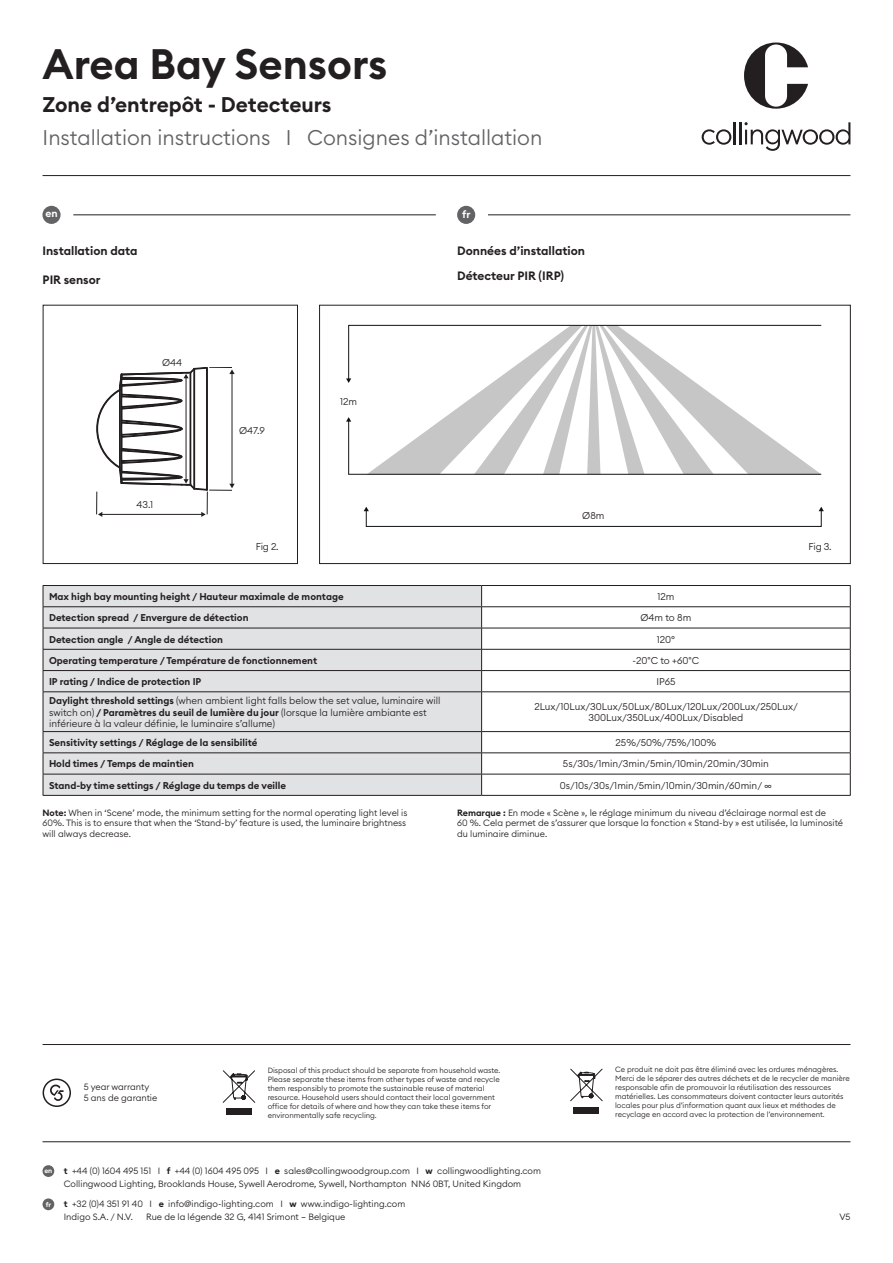
<style>
.page{position:relative;width:893px;height:1263px;background:#fff}
.page>*{position:absolute;margin:0;border:0;box-sizing:border-box;transform-origin:0 0}
.t1{font:600 42px "Euclid Circular B";color:#231f20}
.t2{font:300 21px "Euclid Circular B";color:#636366}
.t3{font:600 21px "Euclid Circular B";color:#231f20}
.t4{font:600 12px "Euclid Circular B";color:#231f20}
.t5{font:600 10.35px "Euclid Circular B";color:#fff}
.t6{font:300 9.75px/11.7px "Euclid Circular B";color:#231f20}
.t7{font:600 9.75px "Euclid Circular B";color:#231f20}
.t8{font:300 9px/10.8px "Euclid Circular B";color:#231f20}
.t9{font:300 7.5px/9px "Euclid Circular B";color:#231f20}
.t10{font:600 6.75px "Euclid Circular B";color:#fff}
.s1{font-weight:600}
.s2{font-family:"DINOT";font-weight:400}
</style>
<div class="page">
<div style="left:43px;top:1165px;width:11px;height:12px;background:#636366;border-radius:50%"></div>
<hr style="left:43px;top:175px;width:807px;height:1px;background:#231f20">
<hr style="left:73px;top:214px;width:363px;height:1px;background:#231f20">
<hr style="left:488px;top:214px;width:362px;height:1px;background:#231f20">
<svg style="left:744px;top:43px;width:64px;height:66px"></svg>
<hr style="left:734px;top:122px;width:2px;height:22px;background:#231f20">
<hr style="left:739px;top:122px;width:2px;height:22px;background:#231f20">
<svg style="left:744px;top:122px;width:106px;height:29px"></svg>
<svg style="left:702px;top:129px;width:29px;height:16px"></svg>
<hr style="left:43px;top:1141px;width:807px;height:1px;background:#231f20">
<hr style="left:43px;top:1044px;width:807px;height:1px;background:#231f20">
<svg style="left:43px;top:1078px;width:28px;height:29px"></svg>
<div style="left:42px;top:206px;width:19px;height:18px;background:#636366;border-radius:50%"></div>
<div style="left:457px;top:206px;width:18px;height:18px;background:#636366;border-radius:50%"></div>
<div style="left:44px;top:586px;width:437px;height:209px;background:#e1e2e4"></div>
<svg style="left:481px;top:586px;width:1px;height:105px"></svg>
<svg style="left:850px;top:586px;width:1px;height:106px"></svg>
<hr style="left:481px;top:692px;width:1px;height:39px;background:#231f20">
<hr style="left:850px;top:692px;width:1px;height:39px;background:#231f20">
<svg style="left:481px;top:732px;width:1px;height:63px"></svg>
<svg style="left:850px;top:731px;width:1px;height:64px"></svg>
<hr style="left:43px;top:606px;width:439px;height:1px;background:#231f20">
<hr style="left:482px;top:606px;width:368px;height:1px;background:#231f20">
<hr style="left:43px;top:628px;width:439px;height:1px;background:#231f20">
<hr style="left:482px;top:628px;width:368px;height:1px;background:#231f20">
<hr style="left:43px;top:649px;width:439px;height:1px;background:#231f20">
<hr style="left:482px;top:649px;width:368px;height:1px;background:#231f20">
<hr style="left:43px;top:670px;width:439px;height:1px;background:#231f20">
<svg style="left:43px;top:586px;width:1px;height:105px"></svg>
<hr style="left:482px;top:670px;width:368px;height:1px;background:#231f20">
<hr style="left:43px;top:691px;width:439px;height:1px;background:#231f20">
<hr style="left:43px;top:692px;width:1px;height:39px;background:#231f20">
<hr style="left:482px;top:691px;width:368px;height:1px;background:#231f20">
<hr style="left:43px;top:731px;width:439px;height:1px;background:#231f20">
<hr style="left:482px;top:731px;width:368px;height:1px;background:#231f20">
<hr style="left:43px;top:752px;width:439px;height:1px;background:#231f20">
<hr style="left:482px;top:752px;width:368px;height:1px;background:#231f20">
<hr style="left:43px;top:774px;width:439px;height:1px;background:#231f20">
<svg style="left:43px;top:732px;width:1px;height:63px"></svg>
<hr style="left:482px;top:774px;width:368px;height:1px;background:#231f20">
<hr style="left:43px;top:795px;width:439px;height:1px;background:#231f20">
<hr style="left:482px;top:795px;width:369px;height:1px;background:#231f20">
<hr style="left:43px;top:585px;width:439px;height:1px;background:#231f20">
<hr style="left:482px;top:585px;width:369px;height:1px;background:#231f20">
<div style="left:226px;top:1109px;width:26px;height:6px;background:#231f20"></div>
<svg style="left:223px;top:1070px;width:32px;height:33px"></svg>
<div style="left:574px;top:1107px;width:25px;height:6px;background:#231f20"></div>
<svg style="left:570px;top:1068px;width:33px;height:34px"></svg>
<svg style="left:96px;top:367px;width:139px;height:150px"></svg>
<div style="left:43px;top:305px;width:255px;height:259px;border:1px solid #231f20"></div>
<svg style="left:366px;top:326px;width:455px;height:148px"></svg>
<div style="left:366px;top:510px;width:456px;height:17px;border:1px solid #101315"></div>
<svg style="left:364px;top:507px;width:5px;height:4px"></svg>
<svg style="left:819px;top:507px;width:5px;height:4px"></svg>
<hr style="left:348px;top:325px;width:473px;height:1px;background:#101315">
<hr style="left:348px;top:474px;width:473px;height:1px;background:#101315">
<hr style="left:348px;top:326px;width:1px;height:53px;background:#101315">
<svg style="left:346px;top:378px;width:5px;height:5px"></svg>
<hr style="left:348px;top:421px;width:1px;height:53px;background:#101315">
<svg style="left:346px;top:417px;width:5px;height:5px"></svg>
<div style="left:319px;top:305px;width:532px;height:259px;border:1px solid #231f20"></div>
<div style="left:43px;top:1198px;width:11px;height:12px;background:#636366;border-radius:50%"></div>
<p class="t1" style="left:43px;top:37px;width:346px">Area Bay Sensors</p>
<p class="t3" style="left:43px;top:91px;width:290px">Zone d’entrepôt - Detecteurs</p>
<p class="t2" style="left:43px;top:124px;width:501px">Installation instructions I Consignes d’installation</p>
<p class="t5" style="left:45px;top:207px;width:14px">en</p>
<p class="t5" style="left:462px;top:208px;width:10px">fr</p>
<p class="t4" style="left:43px;top:243px;width:97px">Installation data</p>
<p class="t4" style="left:43px;top:272px;width:60px">PIR sensor</p>
<p class="t4" style="left:457px;top:243px;width:129px">Données d’installation</p>
<p class="t4" style="left:457px;top:268px;width:108px">Détecteur PIR (IRP)</p>
<p class="t6" style="left:162px;top:357px;width:21px">Ø44</p>
<p class="t6" style="left:239px;top:425px;width:27px">Ø47.9</p>
<p class="t6" style="left:340px;top:396px;width:19px">12m</p>
<p class="t6" style="left:136px;top:499px;width:18px">43.1</p>
<p class="t6" style="left:256px;top:540px;width:24px">Fig 2.</p>
<p class="t6" style="left:582px;top:509px;width:24px">Ø8m</p>
<p class="t6" style="left:809px;top:540px;width:25px">Fig 3.</p>
<p class="t7" style="left:49px;top:590px;width:296px">Max high bay mounting height / Hauteur maximale de montage</p>
<p class="t6" style="left:657px;top:591px;width:19px">12m</p>
<p class="t7" style="left:49px;top:612px;width:201px">Detection spread / Envergure de détection</p>
<p class="t6" style="left:640px;top:612px;width:52px">Ø4m to 8m</p>
<p class="t7" style="left:49px;top:633px;width:175px">Detection angle / Angle de détection</p>
<p class="t6" style="left:657px;top:633px;width:20px">120º</p>
<p class="t7" style="left:49px;top:654px;width:270px">Operating temperature / Température de fonctionnement</p>
<p class="t6" style="left:633px;top:654px;width:68px">-20°C to +60°C</p>
<p class="t7" style="left:49px;top:675px;width:154px">IP rating / Indice de protection IP</p>
<p class="t6" style="left:656px;top:676px;width:20px">IP65</p>
<p class="t6" style="left:49px;top:694px;width:393px"><span class="s1">Daylight threshold settings</span> (when ambient light falls below the set value, luminaire will switch on) <span class="s1">/ Paramètres du seuil de lumière du jour</span> (lorsque la lumière ambiante est</p>
<p class="t6" style="left:49px;top:718px;width:227px">inférieure à la valeur définie, le luminaire s’allume)</p>
<p class="t6" style="left:534px;top:700px;width:265px">2Lux/10Lux/30Lux/50Lux/80Lux/120Lux/200Lux/250Lux/</p>
<p class="t6" style="left:588px;top:712px;width:156px">300Lux/350Lux/400Lux/Disabled</p>
<p class="t7" style="left:49px;top:736px;width:210px">Sensitivity settings / Réglage de la sensibilité</p>
<p class="t6" style="left:616px;top:737px;width:102px">25%/50%/75%/100%</p>
<p class="t7" style="left:49px;top:758px;width:146px">Hold times / Temps de maintien</p>
<p class="t6" style="left:563px;top:758px;width:207px">5s/30s/1min/3min/5min/10min/20min/30min</p>
<p class="t7" style="left:49px;top:779px;width:239px">Stand-by time settings / Réglage du temps de veille</p>
<p class="t6" style="left:560px;top:779px;width:214px">0s/10s/30s/1min/5min/10min/30min/60min/ <span class="s2">∞</span></p>
<p class="t8" style="left:43px;top:807px;width:366px"><span class="s1">Note:</span> When in ‘Scene’ mode, the minimum setting for the normal operating light level is<br>60%. This is to ensure that when the ‘Stand-by’ feature is used, the luminaire brightness will always decrease.</p>
<p class="t8" style="left:457px;top:807px;width:388px"><span class="s1">Remarque :</span> En mode « Scène », le réglage minimum du niveau d’éclairage normal est de<br>60 %. Cela permet de s’assurer que lorsque la fonction « Stand-by » est utilisée, la luminosité du luminaire diminue.</p>
<p class="t8" style="left:84px;top:1081px;width:67px">5 year warranty</p>
<p class="t8" style="left:84px;top:1092px;width:75px">5 ans de garantie</p>
<p class="t9" style="left:268px;top:1066px;width:234px">Disposal of this product should be separate from household waste.<br>Please separate these items from other types of waste and recycle them responsibly to promote the sustainable reuse of material resource. Household users should contact their local government office for details of where and how they can take these items for environmentally safe recycling.</p>
<p class="t9" style="left:615px;top:1064px;width:236px">Ce produit ne doit pas être éliminé avec les ordures ménagères.<br>Merci de le séparer des autres déchets et de le recycler de manière responsable afin de promouvoir la réutilisation des ressources matérielles. Les consommateurs doivent contacter leurs autorités locales pour plus d’information quant aux lieux et méthodes de recyclage en accord avec la protection de l’environnement.</p>
<p class="t10" style="left:44px;top:1166px;width:9px">en</p>
<p class="t10" style="left:46px;top:1200px;width:7px">fr</p>
<p class="t8" style="left:64px;top:1165px;width:479px"><span class="s1">t</span> +44 (0) 1604 495 151 I <span class="s1">f</span> +44 (0) 1604 495 095 I <span class="s1">e</span> sales@collingwoodgroup.com I <span class="s1">w</span> collingwoodlighting.com</p>
<p class="t8" style="left:64px;top:1178px;width:459px">Collingwood Lighting, Brooklands House, Sywell Aerodrome, Sywell, Northampton NN6 0BT, United Kingdom</p>
<p class="t8" style="left:64px;top:1198px;width:343px"><span class="s1">t</span> +32 (0)4 351 91 40 I <span class="s1">e</span> info@indigo-lighting.com I <span class="s1">w</span> www.indigo-lighting.com</p>
<p class="t8" style="left:64px;top:1212px;width:71px">Indigo S.A. / N.V.</p>
<p class="t8" style="left:146px;top:1212px;width:201px">Rue de la légende 32 G, 4141 Srimont – Belgique</p>
<p class="t8" style="left:839px;top:1211px;width:13px">V5</p>
</div>
